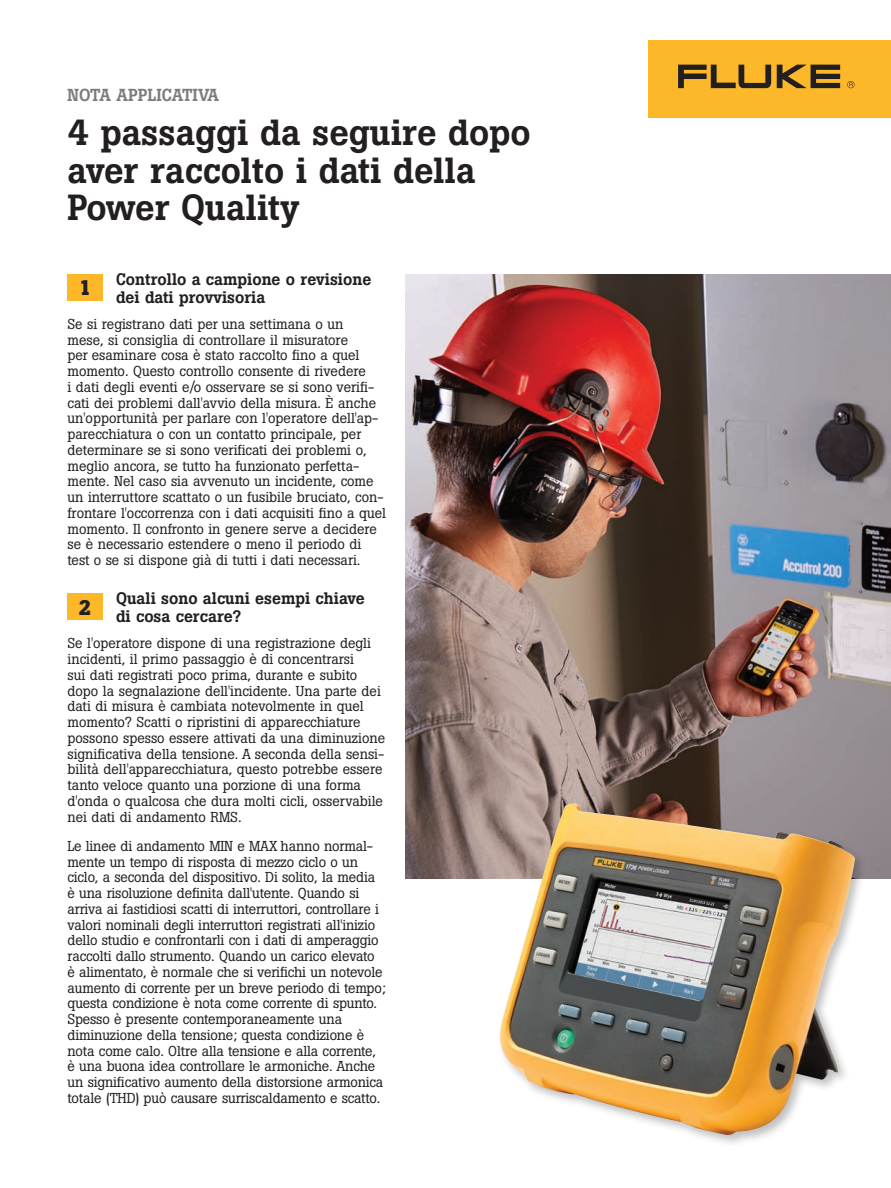
<style>
.page{position:relative;width:891px;height:1188px;background:#fff}
.page>*{position:absolute;margin:0;border:0;box-sizing:border-box;transform-origin:0 0}
.t1{font:500 36px/37.5px "Boton Pro";color:#231f20}
.t2{font:700 21px "Boton Pro";color:#231f20}
.t3{font:500 17.25px "Boton Pro";color:#7a7c7f}
.t4{font:500 16.5px/18px "Boton Pro";color:#231f20}
.t5{font:14.25px/15.8px "Boton Pro";color:#231f20}
</style>
<div class="page">
<img style="left:405px;top:274px;width:486px;height:605px">
<div style="left:648px;top:40px;width:243px;height:78px;background:#fcb828"></div>
<svg style="left:777px;top:65px;width:63px;height:23px"></svg>
<svg style="left:678px;top:65px;width:93px;height:23px"></svg>
<svg style="left:847px;top:81px;width:8px;height:7px"></svg>
<div style="left:497px;top:800px;width:370px;height:348px;background:#231f20;opacity:.28"></div>
<img style="left:500px;top:804px;width:355px;height:332px">
<div style="left:67px;top:274px;width:36px;height:27px;background:#fcb828"></div>
<div style="left:67px;top:594px;width:36px;height:26px;background:#fcb828"></div>
<p class="t3" style="left:68px;top:84px;width:153px">NOTA APPLICATIVA</p>
<h1 class="t1" style="left:68px;top:114px;width:465px">4 passaggi da seguire dopo aver raccolto i dati della<br>Power Quality</h1>
<h2 class="t2" style="left:78px;top:274px;width:15px">1</h2>
<p class="t4" style="left:116px;top:270px;width:257px">Controllo a campione o revisione dei dati provvisoria</p>
<p class="t5" style="left:67px;top:316px;width:320px">Se si registrano dati per una settimana o un<br>mese, si consiglia di controllare il misuratore<br>per esaminare cosa è stato raccolto fino a quel momento. Questo controllo consente di rivedere<br>i dati degli eventi e/o osservare se si sono verifi&shy;cati dei problemi dall'avvio della misura. È anche un'opportunità per parlare con l'operatore dell'ap&shy;parecchiatura o con un contatto principale, per determinare se si sono verificati dei problemi o, meglio ancora, se tutto ha funzionato perfetta&shy;mente. Nel caso sia avvenuto un incidente, come un interruttore scattato o un fusibile bruciato, con&shy;frontare l'occorrenza con i dati acquisiti fino a quel momento. Il confronto in genere serve a decidere se è necessario estendere o meno il periodo di test o se si dispone già di tutti i dati necessari.</p>
<h2 class="t2" style="left:78px;top:594px;width:15px">2</h2>
<p class="t4" style="left:116px;top:589px;width:250px">Quali sono alcuni esempi chiave di cosa cercare?</p>
<p class="t5" style="left:67px;top:636px;width:319px">Se l'operatore dispone di una registrazione degli incidenti, il primo passaggio è di concentrarsi<br>sui dati registrati poco prima, durante e subito dopo la segnalazione dell'incidente. Una parte dei dati di misura è cambiata notevolmente in quel momento? Scatti o ripristini di apparecchiature possono spesso essere attivati da una diminuzione significativa della tensione. A seconda della sensi&shy;bilità dell'apparecchiatura, questo potrebbe essere tanto veloce quanto una porzione di una forma d'onda o qualcosa che dura molti cicli, osservabile nei dati di andamento RMS.</p>
<p class="t5" style="left:67px;top:838px;width:320px">Le linee di andamento MIN e MAX hanno normal&shy;mente un tempo di risposta di mezzo ciclo o un ciclo, a seconda del dispositivo. Di solito, la media è una risoluzione definita dall'utente. Quando si arriva ai fastidiosi scatti di interruttori, controllare i valori nominali degli interruttori registrati all'inizio dello studio e confrontarli con i dati di amperaggio raccolti dallo strumento. Quando un carico elevato<br>è alimentato, è normale che si verifichi un notevole aumento di corrente per un breve periodo di tempo; questa condizione è nota come corrente di spunto.<br>Spesso è presente contemporaneamente una diminuzione della tensione; questa condizione è nota come calo. Oltre alla tensione e alla corrente, è una buona idea controllare le armoniche. Anche un significativo aumento della distorsione armonica totale (THD) può causare surriscaldamento e scatto.</p>
</div>
